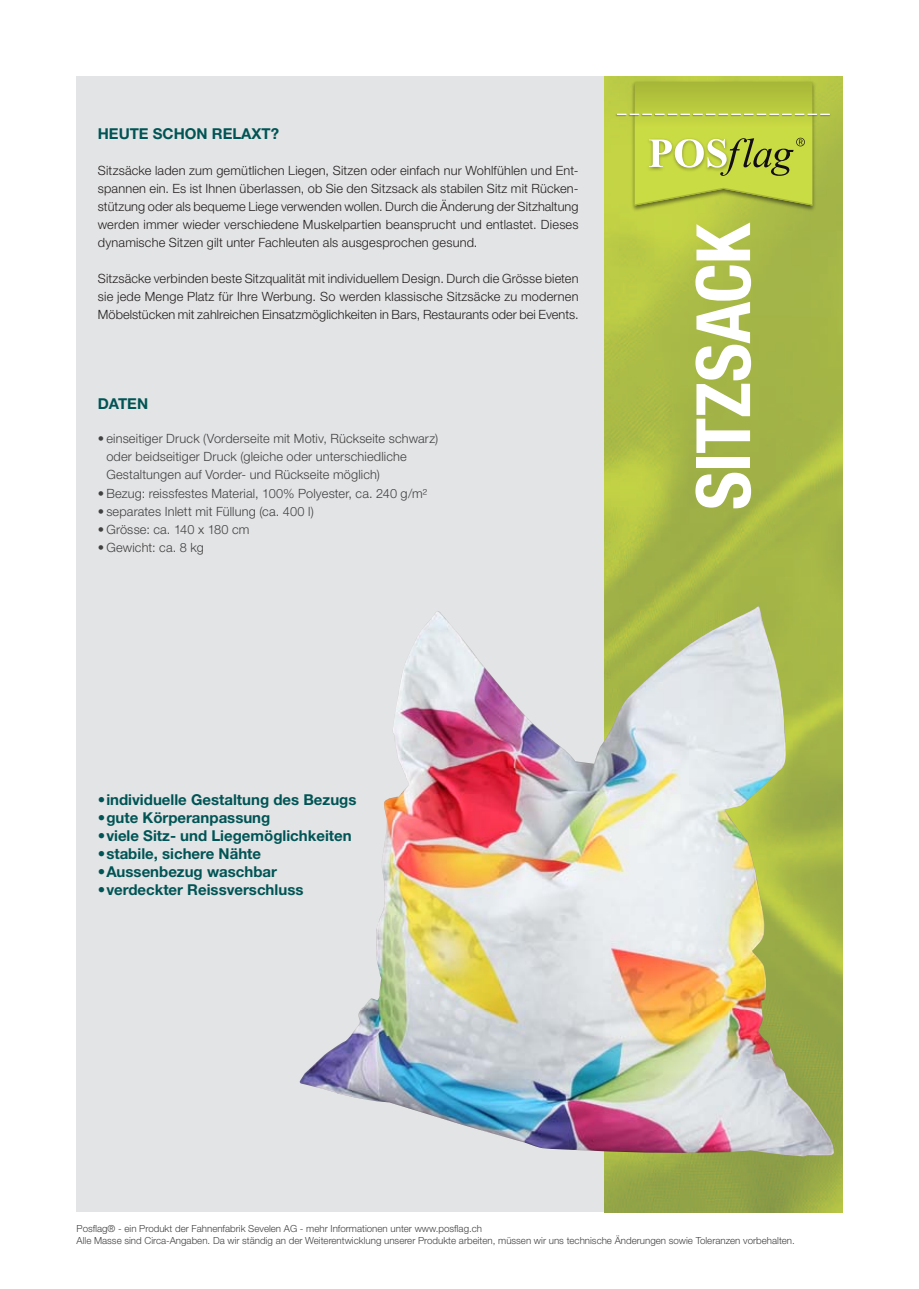
<style>
.page{position:relative;width:919px;height:1289px;background:#fff}
.page>*{position:absolute;margin:0;border:0;box-sizing:border-box;transform-origin:0 0}
.t1{font:700 condensed 75px "Helvetica Neue LT Std";letter-spacing:-.01em;color:#fff}
.t2{font:700 15px "Helvetica Neue LT Std";color:#005455}
.t3{font:300 12.75px/18px "Helvetica Neue LT Std";letter-spacing:.005em;color:#231f20;text-align:justify}
.t4{font:300 12.75px/18px "Helvetica Neue LT Std";letter-spacing:.015em;color:#414142}
.t5{font:300 9.75px/11.9px "Helvetica Neue LT Std";color:#414142}
</style>
<div class="page">
<img style="left:604px;top:77px;width:238px;height:1135px">
<div style="left:77px;top:77px;width:527px;height:1135px;background:#e3e4e5"></div>
<img style="left:629px;top:79px;width:188px;height:134px">
<svg style="left:616px;top:82px;width:213px;height:123px;background:#bbca48"></svg>
<img style="left:300px;top:606px;width:534px;height:550px">
<p class="t2" style="left:98px;top:124px;width:183px">heute schon relaxt?</p>
<p class="t3" style="left:98px;top:161px;width:482px">Sitzsäcke laden zum gemütlichen Liegen, Sitzen oder einfach nur Wohlfühlen und Ent&shy;spannen ein. Es ist Ihnen überlassen, ob Sie den Sitzsack als stabilen Sitz mit Rücken&shy;stützung oder als bequeme Liege verwenden wollen. Durch die Änderung der Sitzhaltung werden immer wieder verschiedene Muskelpartien beansprucht und entlastet. Dieses dynamische Sitzen gilt unter Fachleuten als ausgesprochen gesund.</p>
<p class="t3" style="left:98px;top:269px;width:482px">Sitzsäcke verbinden beste Sitzqualität mit individuellem Design. Durch die Grösse bieten sie jede Menge Platz für Ihre Werbung. So werden klassische Sitzsäcke zu modernen Möbelstücken mit zahlreichen Einsatzmöglichkeiten in Bars, Restaurants oder bei Events.</p>
<p class="t2" style="left:98px;top:394px;width:52px">Daten</p>
<p class="t4" style="left:106px;top:429px;width:333px;text-indent:-9px">• einseitiger Druck (Vorderseite mit Motiv, Rückseite schwarz) oder beidseitiger Druck (gleiche oder unterschiedliche<br>Gestaltungen auf Vorder- und Rückseite möglich)</p>
<p class="t4" style="left:98px;top:483px;width:331px">• Bezug: reissfestes Material, 100% Polyester, ca. 240 g/m²</p>
<p class="t4" style="left:98px;top:501px;width:217px">• separates Inlett mit Füllung (ca. 400 l)</p>
<p class="t4" style="left:98px;top:519px;width:153px">• Grösse: ca. 140 x 180 cm</p>
<p class="t4" style="left:98px;top:537px;width:107px">• Gewicht: ca. 8 kg</p>
<p class="t2" style="left:98px;top:790px;width:260px">• individuelle Gestaltung des Bezugs</p>
<p class="t2" style="left:98px;top:808px;width:174px">• gute Körperanpassung</p>
<p class="t2" style="left:98px;top:826px;width:255px">• viele Sitz- und Liegemöglichkeiten</p>
<p class="t2" style="left:98px;top:844px;width:165px">• stabile, sichere Nähte</p>
<p class="t2" style="left:98px;top:862px;width:181px">• Aussenbezug waschbar</p>
<p class="t2" style="left:98px;top:880px;width:207px">• verdeckter Reissverschluss</p>
<h1 class="t1" style="left:678px;top:510px;width:289px;rotate:-90deg">SITZSACK</h1>
<p class="t5" style="left:77px;top:1222px;width:719px">Posflag® - ein Produkt der Fahnenfabrik Sevelen AG - mehr Informationen unter www.posflag.ch<br>Alle Masse sind Circa-Angaben. Da wir ständig an der Weiterentwicklung unserer Produkte arbeiten, müssen wir uns technische Änderungen sowie Toleranzen vorbehalten.</p>
</div>
